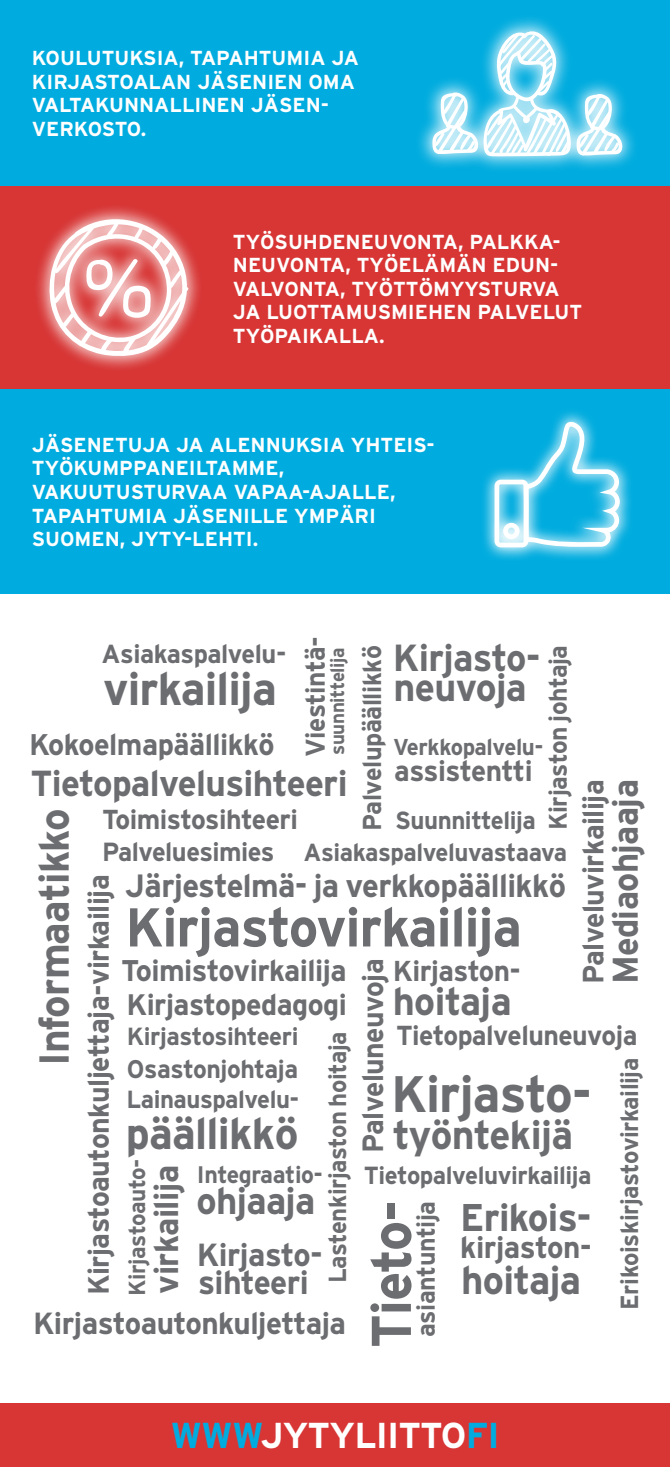
<style>
.page{position:relative;width:670px;height:1467px;background:#fff}
.page>*{position:absolute;margin:0;border:0;box-sizing:border-box;transform-origin:0 0}
.O2{font:700 55.8px "Interstate";letter-spacing:-.025em;color:#6c6d70}
.O2-2{font:700 54.45px "Interstate";letter-spacing:-.02em;color:#6c6d70}
.O2-3{font:700 51.3px "Interstate";letter-spacing:-.02em;color:#6c6d70}
.O2-4{font:700 45.9px "Interstate";letter-spacing:-.02em;color:#6c6d70}
.O2-5{font:700 43.88px "Interstate";letter-spacing:-.02em;color:#6c6d70}
.O2-6{font:700 41.85px "Interstate";letter-spacing:-.02em;color:#6c6d70}
.O2-7{font:700 40.27px "Interstate";letter-spacing:-.02em;color:#6c6d70}
.O2-8{font:700 39.38px "Interstate";letter-spacing:-.02em;color:#6c6d70}
.O2-9{font:700 38.93px "Interstate";letter-spacing:-.015em;color:#6c6d70}
.O2-10{font:700 38.7px "Interstate";letter-spacing:-.02em;color:#6c6d70}
.O2-11{font:700 38.48px "Interstate";letter-spacing:-.02em;color:#6c6d70}
.O2-12{font:700 37.8px "Interstate";letter-spacing:-.02em;color:#6c6d70}
.O2-13{font:700 37.57px "Interstate";letter-spacing:-.02em;color:#6c6d70}
.O2-14{font:700 36.23px "Interstate";letter-spacing:-.02em;color:#6c6d70}
.t1{font:700 36px "Interstate";letter-spacing:-.025em;color:#fff}
.O2-15{font:700 35.55px "Interstate";letter-spacing:-.02em;color:#6c6d70}
.O2-16{font:700 33.75px "Interstate";letter-spacing:-.015em;color:#6c6d70}
.O2-17{font:700 32.85px "Interstate";letter-spacing:-.02em;color:#6c6d70}
.O2-18{font:700 32.18px "Interstate";letter-spacing:-.02em;color:#6c6d70}
.O2-19{font:700 31.95px "Interstate";letter-spacing:-.015em;color:#6c6d70}
.O2-20{font:700 30.6px "Interstate";letter-spacing:-.02em;color:#6c6d70}
.O2-21{font:700 30.38px "Interstate";letter-spacing:-.015em;color:#6c6d70}
.O2-22{font:700 29.93px "Interstate";letter-spacing:-.02em;color:#6c6d70}
.O2-23{font:700 29.7px "Interstate";letter-spacing:-.02em;color:#6c6d70}
.O2-24{font:700 29.25px "Interstate";letter-spacing:-.02em;color:#6c6d70}
.O2-25{font:700 29.03px "Interstate";letter-spacing:-.02em;color:#6c6d70}
.O2-26{font:700 28.8px "Interstate";letter-spacing:-.02em;color:#6c6d70}
.O2-27{font:700 27.45px "Interstate";letter-spacing:-.02em;color:#6c6d70}
.O2-28{font:700 27px "Interstate";letter-spacing:-.02em;color:#6c6d70}
.O2-29{font:700 26.32px "Interstate";letter-spacing:-.02em;color:#6c6d70}
.O2-30{font:700 26.1px "Interstate";letter-spacing:-.02em;color:#6c6d70}
.O2-31{font:700 25.88px "Interstate";letter-spacing:-.02em;color:#6c6d70}
.O2-32{font:700 25.65px "Interstate";letter-spacing:-.02em;color:#6c6d70}
.O2-33{font:700 25.43px "Interstate";letter-spacing:-.02em;color:#6c6d70}
.O2-34{font:700 25.2px "Interstate";letter-spacing:-.02em;color:#6c6d70}
.O2-35{font:700 24.75px "Interstate";letter-spacing:-.02em;color:#6c6d70}
.O2-36{font:700 23.85px "Interstate";letter-spacing:-.02em;color:#6c6d70}
.O2-37{font:700 23.18px "Interstate";letter-spacing:-.015em;color:#6c6d70}
.O2-38{font:700 22.95px "Interstate";letter-spacing:-.02em;color:#6c6d70}
.t1-2{font:700 20.25px/23.6px "Interstate";color:#fff}
.O2-39{font:700 19.35px "Interstate";letter-spacing:-.02em;color:#6c6d70}
.s1{color:#00acdf}
</style>
<div class="page">
<div style="left:0;top:0;width:670px;height:188px;background:#00acdf"></div>
<div style="left:0;top:389px;width:670px;height:204px;background:#00acdf"></div>
<div style="left:0;top:186px;width:670px;height:203px;background:#d73635"></div>
<div style="left:0;top:1403px;width:670px;height:64px;background:#d73635"></div>
<div style="left:415px;top:15px;width:224px;height:159px;background:#fff;opacity:.75"></div>
<svg style="left:432px;top:28px;width:190px;height:128px"></svg>
<div style="left:33px;top:203px;width:171px;height:169px;background:#fff;opacity:.75"></div>
<svg style="left:46px;top:212px;width:143px;height:145px;background:#eb9d9d"></svg>
<svg style="left:484px;top:412px;width:147px;height:147px"></svg>
<svg style="left:494px;top:422px;width:126px;height:125px"></svg>
<p class="t1-2" style="left:32px;top:46px;width:329px">KOULUTUKSIA, TAPAHTUMIA JA<br>KIRJASTOALAN JÄSENIEN OMA<br>VALTAKUNNALLINEN JÄSEN-<br>VERKOSTO.</p>
<p class="t1-2" style="left:233px;top:229px;width:351px">TYÖSUHDENEUVONTA, PALKKA-<br>NEUVONTA, TYÖELÄMÄN EDUN-<br>VALVONTA, TYÖTTÖMYYSTURVA<br>JA LUOTTAMUSMIEHEN PALVELUT<br>TYÖPAIKALLA.</p>
<p class="t1-2" style="left:32px;top:433px;width:404px">JÄSENETUJA JA ALENNUKSIA YHTEIS-<br>TYÖKUMPPANEILTAMME,</p>
<p class="t1-2" style="left:32px;top:480px;width:365px">VAKUUTUSTURVAA VAPAA-AJALLE,<br>TAPAHTUMIA JÄSENILLE YMPÄRI<br>SUOMEN, JYTY-LEHTI.</p>
<p class="O2-28" style="left:300px;top:757px;width:119px;rotate:-90deg">Viestintä-</p>
<p class="O2-39" style="left:326px;top:755px;width:109px;rotate:-90deg">suunnittelija</p>
<p class="O2-12" style="left:393px;top:637px;width:145px">Kirjasto-</p>
<p class="O2-30" style="left:102px;top:640px;width:183px">Asiakaspalvelu-</p>
<p class="O2-4" style="left:103px;top:663px;width:175px">virkailija</p>
<p class="O2-31" style="left:357px;top:831px;width:187px;rotate:-90deg">Palvelupäällikkö</p>
<p class="O2-34" style="left:544px;top:830px;width:187px;rotate:-90deg">Kirjaston johtaja</p>
<p class="O2-10" style="left:393px;top:666px;width:135px">neuvoja</p>
<p class="O2-22" style="left:29px;top:728px;width:247px">Kokoelmapäällikkö</p>
<p class="O2-38" style="left:393px;top:734px;width:149px">Verkkopalvelu-</p>
<p class="O2-25" style="left:394px;top:754px;width:140px">assistentti</p>
<p class="O2-14" style="left:30px;top:763px;width:318px">Tietopalvelusihteeri</p>
<p class="O2-24" style="left:577px;top:984px;width:206px;rotate:-90deg">Palveluvirkailija</p>
<p class="O2-15" style="left:605px;top:984px;width:207px;rotate:-90deg">Mediaohjaaja</p>
<p class="O2-27" style="left:102px;top:804px;width:197px">Toimistosihteeri</p>
<p class="O2-6" style="left:31px;top:1066px;width:259px;rotate:-90deg">Informaatikko</p>
<p class="O2-35" style="left:395px;top:807px;width:142px">Suunnittelija</p>
<p class="O2-35" style="left:303px;top:838px;width:265px">Asiakaspalveluvastaava</p>
<p class="O2-29" style="left:102px;top:837px;width:174px">Palveluesimies</p>
<p class="O2-18" style="left:125px;top:868px;width:443px">Järjestelmä- ja verkkopäällikkö</p>
<p class="O2-24" style="left:82px;top:1295px;width:423px;rotate:-90deg">Kirjastoautonkuljettaja-virkailija</p>
<p class="O2-2" style="left:125px;top:897px;width:398px">Kirjastovirkailija</p>
<p class="O2-22" style="left:121px;top:953px;width:227px">Toimistovirkailija</p>
<p class="O2-24" style="left:356px;top:1153px;width:196px;rotate:-90deg">Palveluneuvoja</p>
<p class="O2-26" style="left:393px;top:955px;width:126px">Kirjaston-</p>
<p class="O2-9" style="left:393px;top:980px;width:120px">hoitaja</p>
<p class="O2-23" style="left:126px;top:988px;width:222px">Kirjastopedagogi</p>
<p class="O2-35" style="left:324px;top:1283px;width:253px;rotate:-90deg">Lastenkirjaston hoitaja</p>
<p class="O2-27" style="left:396px;top:1020px;width:243px">Tietopalveluneuvoja</p>
<p class="O2-35" style="left:127px;top:1023px;width:173px">Kirjastosihteeri</p>
<p class="O2-33" style="left:127px;top:1055px;width:173px">Osastonjohtaja</p>
<p class="O2-35" style="left:615px;top:1310px;width:254px;rotate:-90deg">Erikoiskirjastovirkailija</p>
<p class="O2-3" style="left:391px;top:1065px;width:197px">Kirjasto-</p>
<p class="O2-7" style="left:393px;top:1113px;width:182px">työntekijä</p>
<p class="O2-35" style="left:126px;top:1086px;width:172px">Lainauspalvelu-</p>
<p class="O2-5" style="left:126px;top:1109px;width:174px">päällikkö</p>
<p class="O2-37" style="left:124px;top:1296px;width:136px;rotate:-90deg">Kirjastoauto-</p>
<p class="O2-16" style="left:147px;top:1294px;width:130px;rotate:-90deg">virkailija</p>
<p class="O2-36" style="left:197px;top:1161px;width:125px">Integraatio-</p>
<p class="O2-35" style="left:364px;top:1161px;width:229px">Tietopalveluvirkailija</p>
<p class="O2-13" style="left:196px;top:1180px;width:121px">ohjaaja</p>
<p class="O2" style="left:360px;top:1348px;width:144px;rotate:-90deg">Tieto-</p>
<p class="O2-32" style="left:411px;top:1337px;width:138px;rotate:-90deg">asiantuntija</p>
<p class="O2-11" style="left:460px;top:1196px;width:129px">Erikois-</p>
<p class="O2-21" style="left:460px;top:1231px;width:130px">kirjaston-</p>
<p class="O2-8" style="left:461px;top:1258px;width:122px">hoitaja</p>
<p class="O2-19" style="left:197px;top:1237px;width:124px">Kirjasto-</p>
<p class="O2-17" style="left:198px;top:1264px;width:112px">sihteeri</p>
<p class="O2-20" style="left:33px;top:1307px;width:314px">Kirjastoautonkuljettaja</p>
<p class="t1" style="left:170px;top:1415px;width:331px"><span class="s1">WWW</span>JYTYLIITTO<span class="s1">FI</span></p>
</div>
